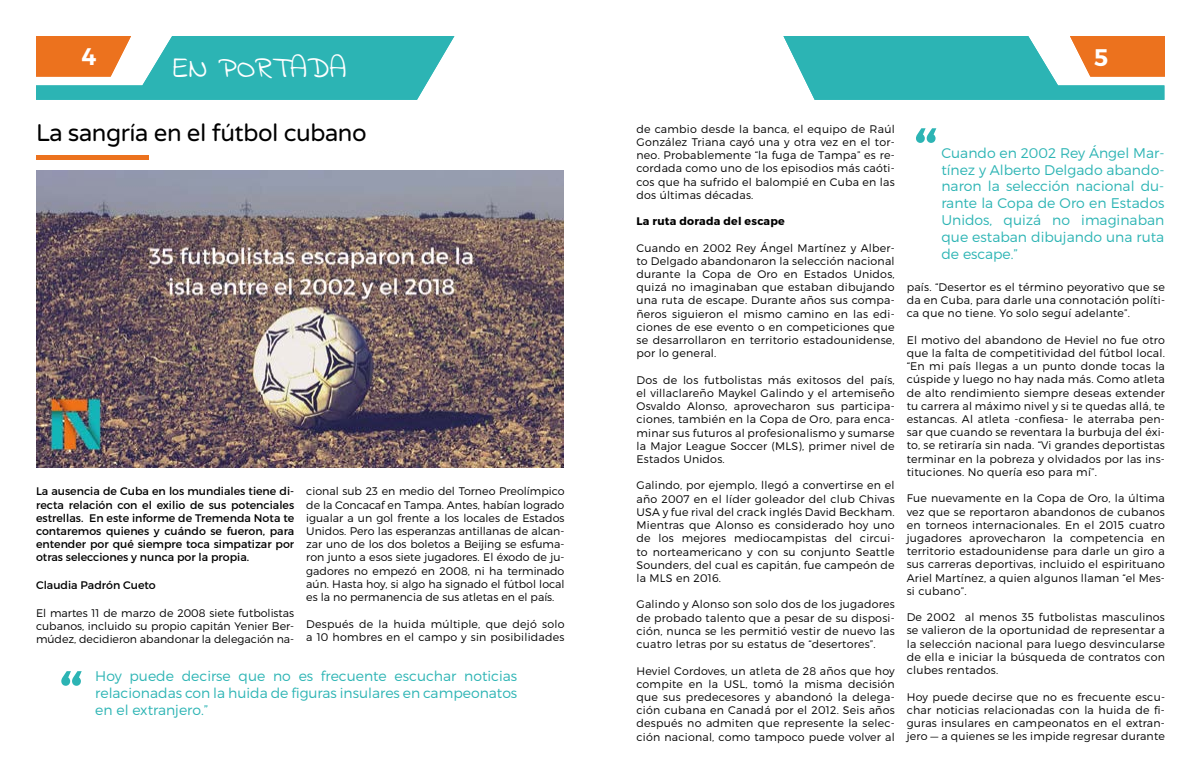
<style>
.page{position:relative;width:1201px;height:777px;background:#fff}
.page>*{position:absolute;margin:0;border:0;box-sizing:border-box;transform-origin:0 0}
.t1{font:72px "Montserrat";color:#2cb4b4}
.t2{font:30px "Indie Flower";color:#fff}
.t3{font:24px "Varela Round";letter-spacing:-.02em;color:#000}
.t4{font:600 24px "Montserrat";color:#fff}
.t5{font:300 14px/16.8px "Montserrat";color:#2cb4b4;text-align:justify}
.t6{font:300 11px/13.2px "Montserrat";letter-spacing:.02em;color:#000;text-align:justify}
.t7{font:11px/13.2px "Montserrat";color:#000;text-align:justify}
.t8{font:700 11px "Montserrat";letter-spacing:.02em;color:#000}
</style>
<div class="page">
<svg style="left:36px;top:36px;width:418px;height:64px;background:#61b5aa"></svg>
<svg style="left:783px;top:36px;width:381px;height:64px;background:#65b5aa"></svg>
<hr style="left:36px;top:155px;width:112px;height:4px;background:#ec721e">
<img style="left:36px;top:170px;width:527px;height:297px">
<h3 class="t4" style="left:81px;top:42px;width:16px">4</h3>
<h3 class="t4" style="left:1093px;top:42px;width:16px">5</h3>
<h2 class="t2" style="left:173px;top:48px;width:175px">EN PORTADA</h2>
<h3 class="t3" style="left:36px;top:118px;width:332px">La sangría en el fútbol cubano</h3>
<p class="t7" style="left:36px;top:484px;width:260px">La ausencia de Cuba en los mundiales tiene di&shy;recta relación con el exilio de sus potenciales estrellas. En este informe de Tremenda Nota te contaremos quienes y cuándo se fueron, para entender por qué siempre toca simpatizar por otras selecciones y nunca por la propia.</p>
<p class="t7" style="left:36px;top:578px;width:121px">Claudia Padrón Cueto</p>
<p class="t6" style="left:36px;top:605px;width:260px">El martes 11 de marzo de 2008 siete futbolistas cubanos, incluido su propio capitán Yenier Ber&shy;múdez, decidieron abandonar la delegación na-</p>
<p class="t6" style="left:306px;top:484px;width:260px">cional sub 23 en medio del Torneo Preolímpico de la Concacaf en Tampa. Antes, habían logrado igualar a un gol frente a los locales de Estados Unidos. Pero las esperanzas antillanas de alcan&shy;zar uno de los dos boletos a Beijing se esfuma&shy;ron junto a esos siete jugadores. El éxodo de ju&shy;gadores no empezó en 2008, ni ha terminado aún. Hasta hoy, si algo ha signado el fútbol local es la no permanencia de sus atletas en el país.</p>
<p class="t6" style="left:306px;top:616px;width:260px">Después de la huida múltiple, que dejó solo a 10 hombres en el campo y sin posibilidades</p>
<h1 class="t1" style="left:59px;top:651px;width:23px">“</h1>
<p class="t5" style="left:95px;top:667px;width:423px">Hoy puede decirse que no es frecuente escuchar noticias relacionadas con la huida de figuras insulares en campeonatos en el extranjero.”</p>
<p class="t6" style="left:636px;top:122px;width:260px">de cambio desde la banca, el equipo de Raúl González Triana cayó una y otra vez en el tor&shy;neo. Probablemente “la fuga de Tampa” es re&shy;cordada como uno de los episodios más caóti&shy;cos que ha sufrido el balompié en Cuba en las dos últimas décadas.</p>
<p class="t8" style="left:636px;top:214px;width:150px">La ruta dorada del escape</p>
<p class="t6" style="left:636px;top:241px;width:260px">Cuando en 2002 Rey Ángel Martínez y Alber&shy;to Delgado abandonaron la selección nacional durante la Copa de Oro en Estados Unidos, quizá no imaginaban que estaban dibujando una ruta de escape. Durante años sus compa&shy;ñeros siguieron el mismo camino en las edi&shy;ciones de ese evento o en competiciones que se desarrollaron en territorio estadounidense, por lo general.</p>
<p class="t6" style="left:636px;top:373px;width:260px">Dos de los futbolistas más exitosos del país, el villaclareño Maykel Galindo y el artemiseño Osvaldo Alonso, aprovecharon sus participa&shy;ciones, también en la Copa de Oro, para enca&shy;minar sus futuros al profesionalismo y sumarse la Major League Soccer (MLS), primer nivel de Estados Unidos.</p>
<p class="t6" style="left:636px;top:478px;width:260px">Galindo, por ejemplo, llegó a convertirse en el año 2007 en el líder goleador del club Chivas USA y fue rival del crack inglés David Beckham.<br>Mientras que Alonso es considerado hoy uno de los mejores mediocampistas del circui&shy;to norteamericano y con su conjunto Seattle Sounders, del cual es capitán, fue campeón de la MLS en 2016.</p>
<p class="t6" style="left:636px;top:597px;width:260px">Galindo y Alonso son solo dos de los jugadores de probado talento que a pesar de su disposi&shy;ción, nunca se les permitió vestir de nuevo las cuatro letras por su estatus de “desertores”.</p>
<p class="t6" style="left:636px;top:663px;width:260px">Heviel Cordoves, un atleta de 28 años que hoy compite en la USL, tomó la misma decisión que sus predecesores y abandonó la delega&shy;ción cubana en Canadá por el 2012. Seis años después no admiten que represente la selec&shy;ción nacional, como tampoco puede volver al</p>
<h1 class="t1" style="left:913px;top:109px;width:23px">“</h1>
<p class="t5" style="left:941px;top:144px;width:224px">Cuando en 2002 Rey Ángel Mar&shy;tínez y Alberto Delgado abando&shy;naron la selección nacional du&shy;rante la Copa de Oro en Estados Unidos, quizá no imaginaban que estaban dibujando una ruta de escape.”</p>
<p class="t6" style="left:906px;top:280px;width:260px">país. “Desertor es el término peyorativo que se da en Cuba, para darle una connotación políti&shy;ca que no tiene. Yo solo seguí adelante”.</p>
<p class="t6" style="left:906px;top:333px;width:260px">El motivo del abandono de Heviel no fue otro que la falta de competitividad del fútbol local. “En mi país llegas a un punto donde tocas la cúspide y luego no hay nada más. Como atleta de alto rendimiento siempre deseas extender tu carrera al máximo nivel y si te quedas allá, te estancas. Al atleta -confiesa- le aterraba pen&shy;sar que cuando se reventara la burbuja del éxi&shy;to, se retiraría sin nada. “Vi grandes deportistas terminar en la pobreza y olvidados por las ins&shy;tituciones. No quería eso para mí”.</p>
<p class="t6" style="left:906px;top:491px;width:260px">Fue nuevamente en la Copa de Oro, la última vez que se reportaron abandonos de cubanos en torneos internacionales. En el 2015 cuatro jugadores aprovecharon la competencia en territorio estadounidense para darle un giro a sus carreras deportivas, incluido el espirituano Ariel Martínez, a quien algunos llaman “el Mes&shy;si cubano”.</p>
<p class="t6" style="left:906px;top:610px;width:260px">De 2002 al menos 35 futbolistas masculinos se valieron de la oportunidad de representar a la selección nacional para luego desvincularse de ella e iniciar la búsqueda de contratos con clubes rentados.</p>
<p class="t6" style="left:906px;top:689px;width:260px">Hoy puede decirse que no es frecuente escu&shy;char noticias relacionadas con la huida de fi&shy;guras insulares en campeonatos en el extran&shy;jero — a quienes se les impide regresar durante</p>
</div>
